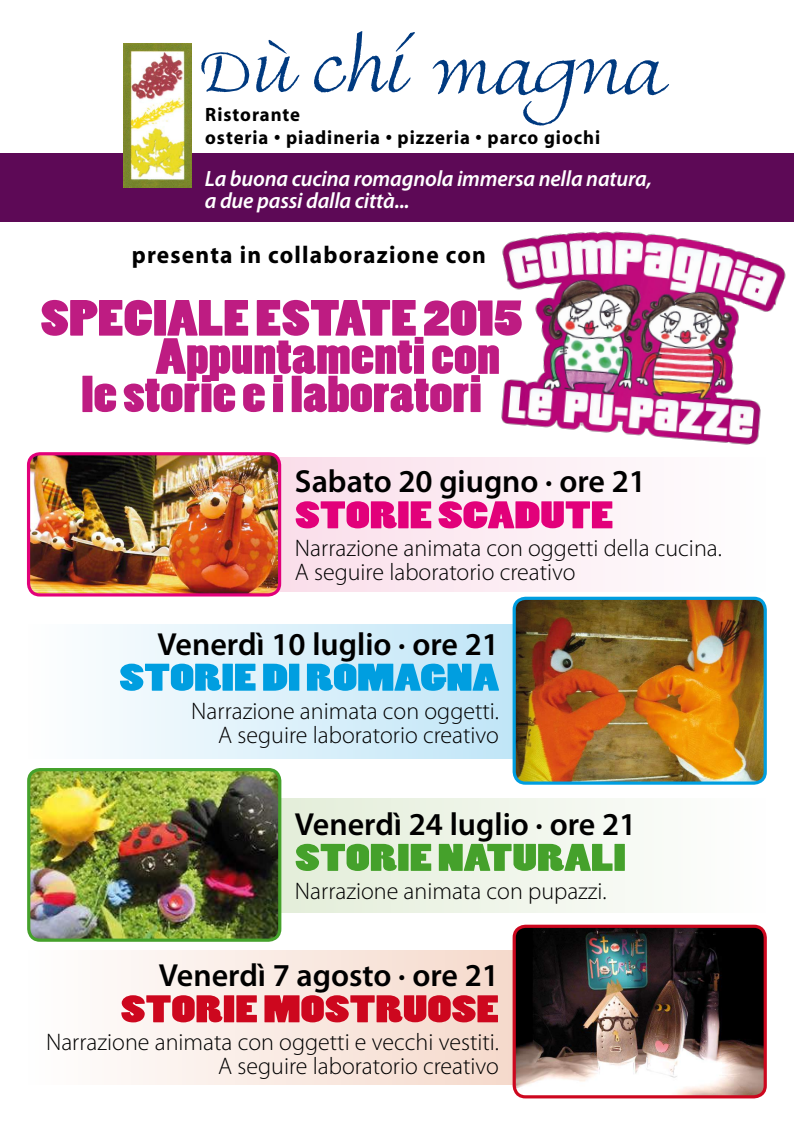
<style>
.page{position:relative;width:794px;height:1134px;background:#fff}
.page>*{position:absolute;margin:0;border:0;box-sizing:border-box;transform-origin:0 0}
.t1{font:47.52px "Poplar Std";color:#be1c82;scale:1.3 1}
.t2{font:36px "Poplar Std";color:#009ee0;scale:1.5 1}
.t3{font:36px "Poplar Std";color:#cd071e;scale:1.5 1}
.t4{font:36px "Poplar Std";color:#45a12b;scale:1.5 1}
.t5{font:36px "Poplar Std";color:#e2007a;scale:1.5 1}
.t6{font:600 32px "Myriad Pro";color:#000}
.t7{font:700 24.32px "Myriad";letter-spacing:.05em;color:#000}
.t8{font:300 24px/24px "Myriad Pro";color:#000;text-align:right}
.t9{font:italic 600 22.16px/22.2px "Myriad Pro";letter-spacing:-.01em;color:#fff}
.t10{font:700 19.36px/23.2px "Myriad";letter-spacing:.05em;color:#000}
</style>
<div class="page">
<div style="left:246px;top:457px;width:519px;height:135px;background:linear-gradient(to right,#f9dbe8,#fefefe)"></div>
<div style="left:0;top:154px;width:794px;height:68px;background:#5d0956"></div>
<div style="left:246px;top:798px;width:519px;height:114px;background:linear-gradient(to right,#e2edd6,#fefefe)"></div>
<div style="left:28px;top:624px;width:520px;height:135px;background:linear-gradient(to right,#fefefe,#bce4f7)"></div>
<div style="left:28px;top:950px;width:520px;height:135px;background:linear-gradient(to right,#fefefe,#f5d7c8)"></div>
<img style="left:123px;top:43px;width:69px;height:145px">
<svg style="left:194px;top:31px;width:483px;height:123px"></svg>
<img style="left:501px;top:231px;width:285px;height:214px">
<img style="left:30px;top:456px;width:249px;height:139px">
<div style="left:27px;top:452px;width:254px;height:144px;border:3px solid #e2007a;border-radius:11px"></div>
<img style="left:516px;top:598px;width:247px;height:183px">
<div style="left:512px;top:597px;width:255px;height:188px;border:3px solid #009ee0;border-radius:11px"></div>
<img style="left:516px;top:926px;width:247px;height:171px">
<div style="left:512px;top:925px;width:255px;height:173px;border:3px solid #cd071e;border-radius:11px"></div>
<img style="left:31px;top:772px;width:249px;height:166px">
<div style="left:27px;top:768px;width:254px;height:174px;border:3px solid #45a12b;border-radius:11px"></div>
<p class="t10" style="left:205px;top:104px;width:396px">Ristorante<br>osteria • piadineria • pizzeria • parco giochi</p>
<p class="t9" style="left:205px;top:167px;width:448px">La buona cucina romagnola immersa nella natura, a due passi dalla città...</p>
<p class="t7" style="left:132px;top:242px;width:356px">presenta in collaborazione con</p>
<h1 class="t1" style="left:40px;top:292px;width:372px">SPECIALE ESTATE 2015</h1>
<h1 class="t1" style="left:156px;top:330px;width:266px">APPUNTAMENTI CON</h1>
<h1 class="t1" style="left:81px;top:368px;width:310px">LE STORIE E I LABORATORI</h1>
<h3 class="t6" style="left:295px;top:461px;width:353px">Sabato 20 giugno · ore 21</h3>
<h2 class="t5" style="left:295px;top:495px;width:214px">STORIE SCADUTE</h2>
<p class="t8" style="left:295px;top:537px;width:428px;text-align:left">Narrazione animata con oggetti della cucina.<br>A seguire laboratorio creativo</p>
<h3 class="t6" style="left:157px;top:624px;width:343px">Venerdì 10 luglio · ore 21</h3>
<h2 class="t2" style="left:119px;top:658px;width:255px">STORIE DI ROMAGNA</h2>
<p class="t8" style="left:191px;top:699px;width:309px">Narrazione animata con oggetti.<br>A seguire laboratorio creativo</p>
<h3 class="t6" style="left:295px;top:804px;width:343px">Venerdì 24 luglio · ore 21</h3>
<h2 class="t4" style="left:295px;top:838px;width:222px">STORIE NATURALI</h2>
<p class="t8" style="left:295px;top:879px;width:313px">Narrazione animata con pupazzi.</p>
<h3 class="t6" style="left:159px;top:955px;width:342px">Venerdì 7 agosto · ore 21</h3>
<h2 class="t3" style="left:121px;top:989px;width:254px">STORIE MOSTRUOSE</h2>
<p class="t8" style="left:46px;top:1031px;width:454px">Narrazione animata con oggetti e vecchi vestiti.<br>A seguire laboratorio creativo</p>
</div>
